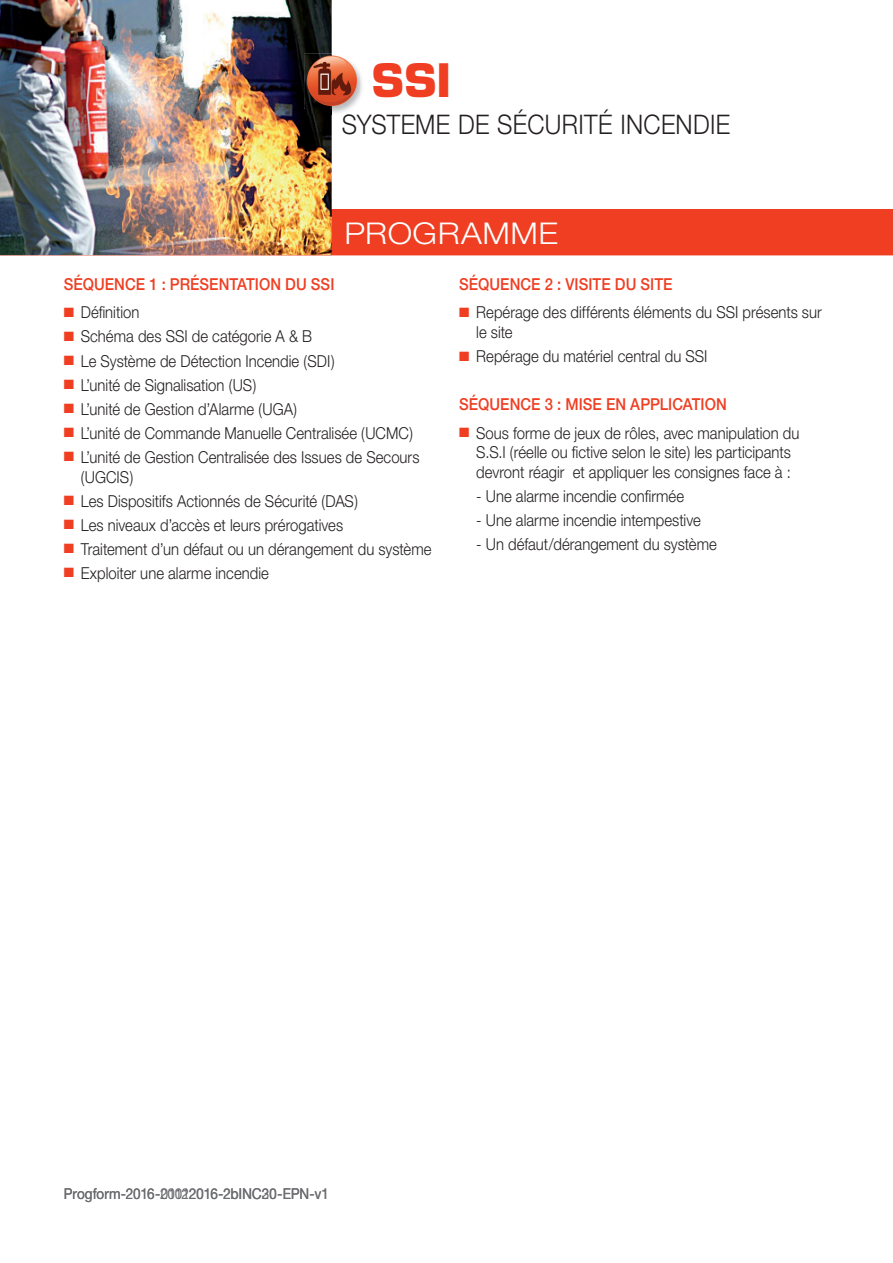
<style>
.page{position:relative;width:893px;height:1263px;background:#fff}
.page>*{position:absolute;margin:0;border:0;box-sizing:border-box;transform-origin:0 0}
.t1{font:700 45px "Eurostile";color:#ef3e22}
.t2{font:300 30px "Helvetica Neue";letter-spacing:.015em;color:#fff;scale:1.1 1}
.t3{font:300 27px "Helvetica Neue";letter-spacing:.015em;color:#231f20;scale:.9 1}
.t4{font:300 16.5px/19.8px "Helvetica Neue";color:#231f20;scale:.9 1}
.t5{font:500 16.5px "Helvetica Neue";letter-spacing:.005em;color:#ef3e22;scale:.9 1}
.t6{font:15px "Helvetica Neue";letter-spacing:-.01em;color:#6c6d70;scale:.9 1}
.s1{color:#ef3e22}
</style>
<div class="page">
<div style="left:298px;top:209px;width:595px;height:46px;background:#ef3e22"></div>
<img style="left:0;top:0;width:332px;height:255px">
<img style="left:332px;top:72px;width:30px;height:41px">
<img style="left:304px;top:53px;width:28px;height:62px">
<img style="left:332px;top:55px;width:27px;height:53px">
<img style="left:305px;top:56px;width:27px;height:52px">
<h1 class="t1" style="left:372px;top:52px;width:81px">SSI</h1>
<h3 class="t3" style="left:342px;top:107px;width:433px">SYSTEME DE SÉCURITÉ INCENDIE</h3>
<h2 class="t2" style="left:344px;top:215px;width:196px">PROGRAMME</h2>
<p class="t5" style="left:64px;top:274px;width:302px">SÉQUENCE 1 : PRÉSENTATION DU SSI</p>
<p class="t4" style="left:64px;top:302px;width:86px"><span class="s1">■</span> Définition</p>
<p class="t4" style="left:64px;top:326px;width:277px"><span class="s1">■</span> Schéma des SSI de catégorie A &amp; B</p>
<p class="t4" style="left:64px;top:350px;width:302px"><span class="s1">■</span> Le Système de Détection Incendie (SDI)</p>
<p class="t4" style="left:64px;top:374px;width:216px"><span class="s1">■</span> L’unité de Signalisation (US)</p>
<p class="t4" style="left:64px;top:398px;width:261px"><span class="s1">■</span> L’unité de Gestion d’Alarme (UGA)</p>
<p class="t4" style="left:64px;top:423px;width:389px"><span class="s1">■</span> L’unité de Commande Manuelle Centralisée (UCMC)</p>
<p class="t4" style="left:81px;top:447px;width:378px;text-indent:-17px"><span class="s1">■</span> L’unité de Gestion Centralisée des Issues de Secours (UGCIS)</p>
<p class="t4" style="left:64px;top:490px;width:328px"><span class="s1">■</span> Les Dispositifs Actionnés de Sécurité (DAS)</p>
<p class="t4" style="left:64px;top:514px;width:312px"><span class="s1">■</span> Les niveaux d’accès et leurs prérogatives</p>
<p class="t4" style="left:64px;top:539px;width:410px"><span class="s1">■</span> Traitement d’un défaut ou un dérangement du système</p>
<p class="t4" style="left:64px;top:563px;width:229px"><span class="s1">■</span> Exploiter une alarme incendie</p>
<p class="t5" style="left:459px;top:274px;width:238px">SÉQUENCE 2 : VISITE DU SITE</p>
<p class="t4" style="left:476px;top:302px;width:385px;text-indent:-17px"><span class="s1">■</span> Repérage des différents éléments du SSI présents sur le site</p>
<p class="t4" style="left:459px;top:346px;width:277px"><span class="s1">■</span> Repérage du matériel central du SSI</p>
<p class="t5" style="left:459px;top:394px;width:299px">SÉQUENCE 3 : MISE EN APPLICATION</p>
<p class="t4" style="left:459px;top:422px;width:379px;text-align:center"><span class="s1">■</span> Sous forme de jeux de rôles, avec manipulation du<br>S.S.I (réelle ou fictive selon le site) les participants devront réagir et appliquer les consignes face à :</p>
<p class="t4" style="left:476px;top:486px;width:232px">- Une alarme incendie confirmée</p>
<p class="t4" style="left:476px;top:510px;width:251px">- Une alarme incendie intempestive</p>
<p class="t4" style="left:476px;top:534px;width:269px">- Un défaut/dérangement du système</p>
<p class="t6" style="left:64px;top:1184px;width:296px">Progform-2016-20122016-2bINC20-EPN-v1</p>
<p class="t6" style="left:161px;top:1184px;width:33px">0101</p>
<p class="t6" style="left:262px;top:1184px;width:10px">3</p>
</div>
